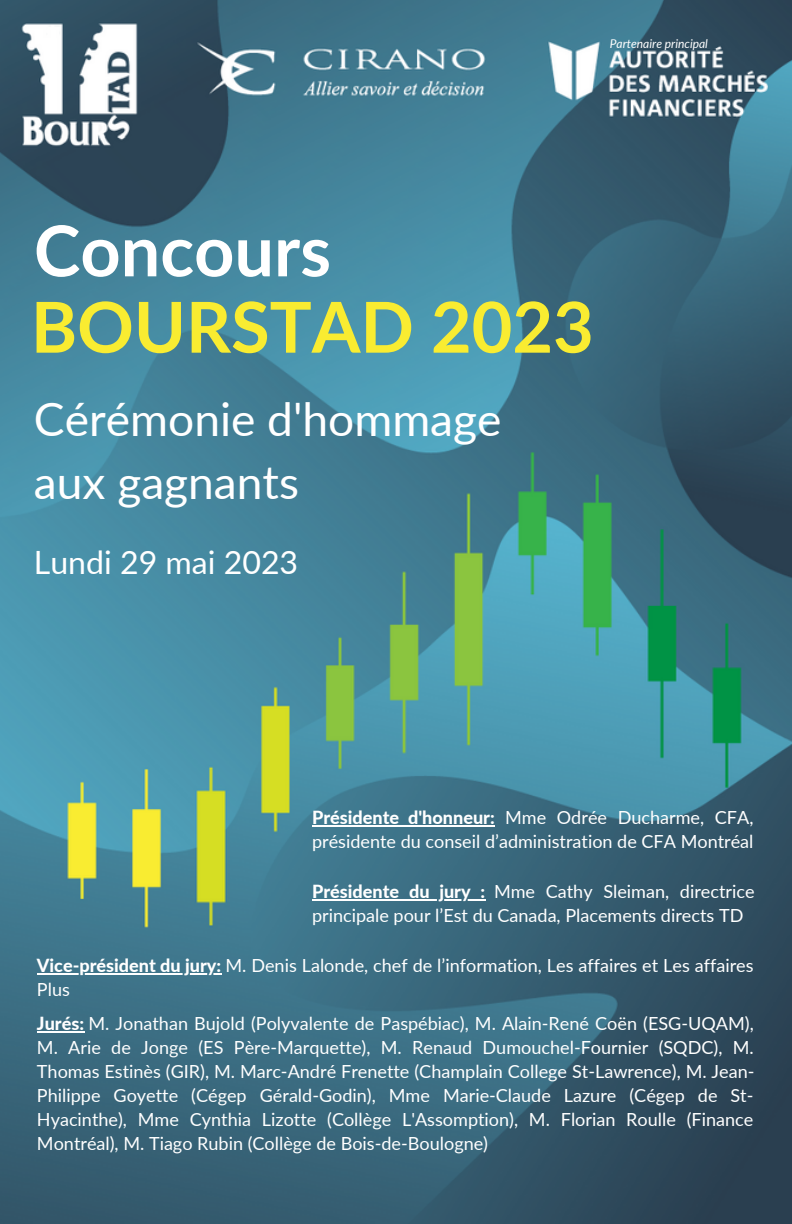
<style>
.page{position:relative;width:792px;height:1224px;background:#fff}
.page>*{position:absolute;margin:0;border:0;box-sizing:border-box;transform-origin:0 0}
.t1{font:700 70.2px "Lato";color:#f9ec31}
.t2{font:700 70.2px "Lato";color:#fff}
.t3{font:46.2px/63.2px "Lato";color:#fff}
.t4{font:32px "Lato";color:#fff}
.t5{font:18px/24px "Lato";color:#fff}
.t6{font:italic 12px "Lato";color:#fff}
.s1{font-weight:800}
</style>
<div class="page">
<img style="left:0;top:0;width:792px;height:1224px">
<hr style="left:312px;top:826px;width:183px;height:1px;background:#fff">
<hr style="left:312px;top:900px;width:173px;height:1px;background:#fff">
<hr style="left:37px;top:973px;width:184px;height:2px;background:#fff">
<hr style="left:37px;top:1032px;width:47px;height:1px;background:#fff">
<p class="t6" style="left:610px;top:36px;width:100px">Partenaire principal</p>
<p class="t2" style="left:34px;top:207px;width:299px">Concours</p>
<p class="t1" style="left:31px;top:283px;width:564px">BOURSTAD 2023</p>
<p class="t3" style="left:34px;top:386px;width:469px">Cérémonie d'hommage aux gagnants</p>
<p class="t4" style="left:34px;top:543px;width:266px">Lundi 29 mai 2023</p>
<p class="t5" style="left:312px;top:805px;width:443px"><span class="s1">Présidente d'honneur:</span> Mme Odrée Ducharme, CFA, présidente du conseil d’administration de CFA Montréal</p>
<p class="t5" style="left:312px;top:879px;width:444px"><span class="s1">Présidente du jury :</span> Mme Cathy Sleiman, directrice principale pour l’Est du Canada, Placements directs TD</p>
<p class="t5" style="left:37px;top:953px;width:718px"><span class="s1">Vice-président du jury:</span> M. Denis Lalonde, chef de l’information, Les affaires et Les affaires<br>Plus</p>
<p class="t5" style="left:37px;top:1011px;width:719px;text-align:justify"><span class="s1">Jurés:</span> M. Jonathan Bujold (Polyvalente de Paspébiac), M. Alain-René Coën (ESG-UQAM), M. Arie de Jonge (ES Père-Marquette), M. Renaud Dumouchel-Fournier (SQDC), M.<br>Thomas Estinès (GIR), M. Marc-André Frenette (Champlain College St-Lawrence), M. Jean-Philippe Goyette (Cégep Gérald-Godin), Mme Marie-Claude Lazure (Cégep de St-Hyacinthe), Mme Cynthia Lizotte (Collège L'Assomption), M. Florian Roulle (Finance Montréal), M. Tiago Rubin (Collège de Bois-de-Boulogne)</p>
</div>
